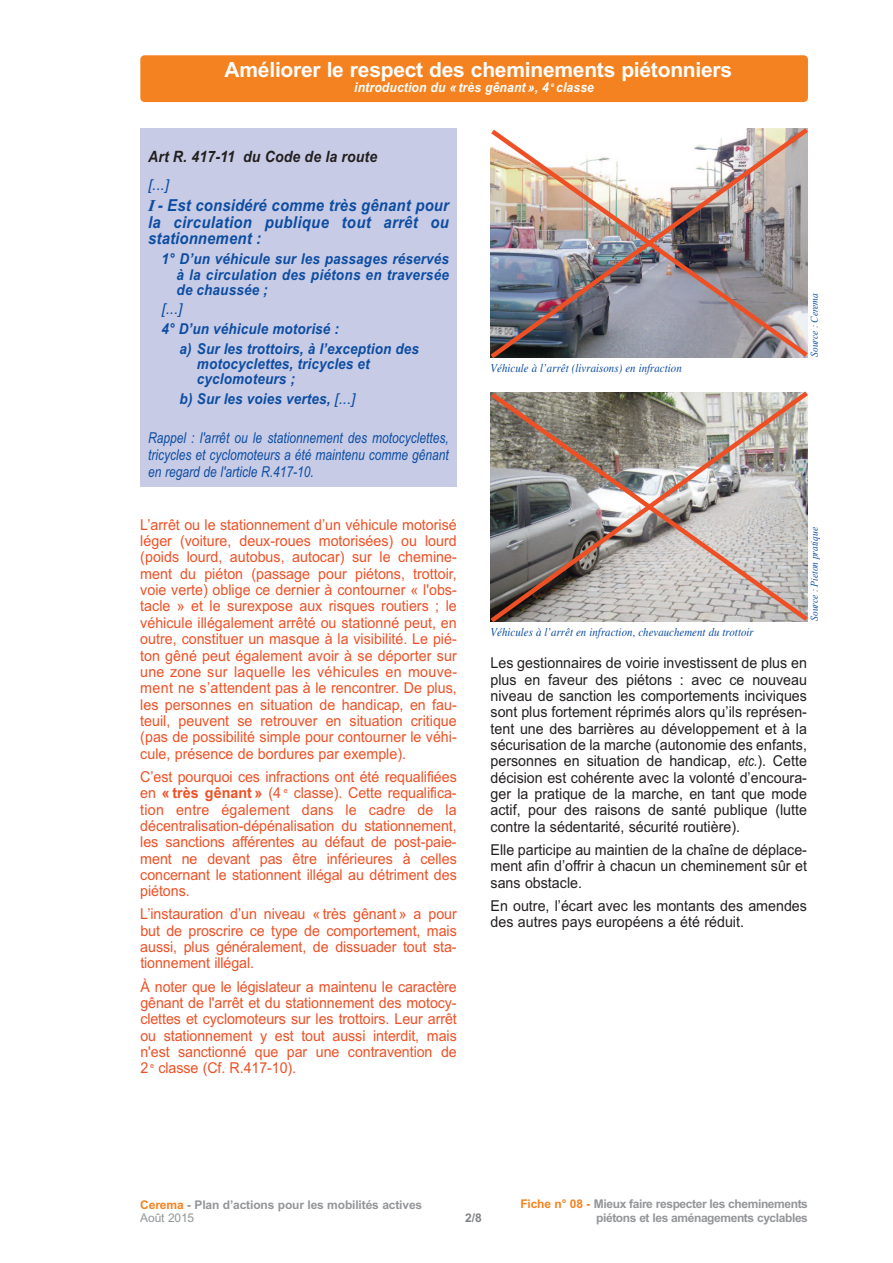
<style>
.page{position:relative;width:893px;height:1263px;background:#fff}
.page>*{position:absolute;margin:0;border:0;box-sizing:border-box;transform-origin:0 0}
.t1{font:700 21px "Arial";letter-spacing:-.01em;color:#fff}
.t2{font:italic 700 16.5px/16.8px "Arial";letter-spacing:.02em;color:#0d4da1;text-align:justify;scale:.9 1}
.t3{font:italic 700 15.6px "Arial";letter-spacing:.01em;color:#231f20;scale:.9 1}
.t4{font:15px/16.4px "Arial";letter-spacing:-.005em;color:#ee5025;text-align:justify;scale:.95 1}
.t5{font:15px/16.4px "Arial";color:#231f20;text-align:justify;scale:.95 1}
.t6{font:italic 700 15px/15.3px "Arial";letter-spacing:.01em;color:#0d4da1;text-align:justify;scale:.9 1}
.t7{font:italic 15px/17.1px "Arial";color:#0d4da1;text-align:justify;scale:.8 1}
.t8{font:italic 15px "Arial";color:#0d4da1}
.t9{font:italic 700 13.5px "Arial";letter-spacing:.01em;color:#fff;scale:.9 1}
.t10{font:italic 12px "Times";letter-spacing:.005em;color:#0d4da1;scale:.9 1}
.t11{font:700 12px/14.4px "Arial";letter-spacing:-.035em;color:#939598;text-align:right}
.t12{font:700 12px/13.5px "Arial";letter-spacing:-.01em;color:#939598}
.t13{font:700 12px "Arial";color:#808285}
.t14{font:italic 10.5px "Times New Roman";color:#0d4da1;scale:.9 1}
.s1{font-family:"Times New Roman"}
.s2{font-weight:400}
.s3{font-weight:700}
.s4{font-style:italic}
.s5{color:#f58220}
</style>
<div class="page">
<div style="left:140px;top:55px;width:668px;height:47px;background:#f58220;border-radius:4px"></div>
<div style="left:140px;top:129px;width:317px;height:358px;background:#c7cbe6"></div>
<img style="left:490px;top:128px;width:318px;height:231px">
<img style="left:490px;top:391px;width:318px;height:232px">
<p class="t1" style="left:225px;top:57px;width:509px">Améliorer le respect des cheminements piétonniers</p>
<p class="t9" style="left:354px;top:80px;width:268px">introduction du « très gênant », 4 <sup>e</sup> classe</p>
<p class="t3" style="left:148px;top:147px;width:256px">Art R. 417-11 du Code de la route</p>
<p class="t8" style="left:148px;top:176px;width:22px">[...]</p>
<p class="t2" style="left:148px;top:196px;width:336px"><span class="s1">I</span>- Est considéré comme très gênant pour la circulation publique tout arrêt ou stationnement :</p>
<p class="t6" style="left:177px;top:251px;width:304px;text-indent:-15px">1° D’un véhicule sur les passages réservés à la circulation des piétons en traversée de chaussée ;</p>
<p class="t8" style="left:162px;top:300px;width:22px">[...]</p>
<p class="t6" style="left:162px;top:321px;width:199px">4° D’un véhicule motorisé :</p>
<p class="t6" style="left:180px;top:341px;width:267px">a) Sur les trottoirs, à l’exception des</p>
<p class="t6" style="left:197px;top:356px;width:193px">motocyclettes, tricycles et cyclomoteurs ;</p>
<p class="t6" style="left:180px;top:391px;width:197px">b) Sur les voies vertes, <span class="s2">[...]</span></p>
<p class="t7" style="left:148px;top:429px;width:378px">Rappel : l'arrêt ou le stationnement des motocyclettes, tricycles et cyclomoteurs a été maintenu comme gênant en regard de l'article R.417-10.</p>
<p class="t4" style="left:140px;top:516px;width:335px">L’arrêt ou le stationnement d’un véhicule motorisé léger (voiture, deux-roues motorisées) ou lourd (poids lourd, autobus, autocar) sur le chemine&shy;ment du piéton (passage pour piétons, trottoir, voie verte) oblige ce dernier à contourner « l'obs&shy;tacle » et le surexpose aux risques routiers ; le véhicule illégalement arrêté ou stationné peut, en outre, constituer un masque à la visibilité. Le pié&shy;ton gêné peut également avoir à se déporter sur une zone sur laquelle les véhicules en mouve&shy;ment ne s’attendent pas à le rencontrer. De plus, les personnes en situation de handicap, en fau&shy;teuil, peuvent se retrouver en situation critique (pas de possibilité simple pour contourner le véhi&shy;cule, présence de bordures par exemple).</p>
<p class="t4" style="left:140px;top:768px;width:335px">C’est pourquoi ces infractions ont été requalifiées en <span class="s3">« très gênant »</span> (4 <sup>e</sup> classe). Cette requalifica&shy;tion entre également dans le cadre de la décentralisation-dépénalisation du stationnement, les sanctions afférentes au défaut de post-paie&shy;ment ne devant pas être inférieures à celles concernant le stationnent illégal au détriment des piétons.</p>
<p class="t4" style="left:140px;top:906px;width:335px">L’instauration d’un niveau « très gênant » a pour but de proscrire ce type de comportement, mais aussi, plus généralement, de dissuader tout sta&shy;tionnement illégal.</p>
<p class="t4" style="left:140px;top:978px;width:335px">À noter que le législateur a maintenu le caractère gênant de l'arrêt et du stationnement des motocy&shy;clettes et cyclomoteurs sur les trottoirs. Leur arrêt ou stationnement y est tout aussi interdit, mais n'est sanctionné que par une contravention de 2 <sup>e</sup> classe (Cf. R.417-10).</p>
<p class="t10" style="left:491px;top:361px;width:214px">Véhicule à l’arrêt (livraisons) en infraction</p>
<p class="t14" style="left:808px;top:357px;width:72px;rotate:-90deg">Source : Cerema</p>
<p class="t10" style="left:491px;top:625px;width:294px">Véhicules à l’arrêt en infraction, chevauchement du trottoir</p>
<p class="t14" style="left:808px;top:621px;width:105px;rotate:-90deg">Source : Pieton pratique</p>
<p class="t5" style="left:491px;top:655px;width:335px">Les gestionnaires de voirie investissent de plus en plus en faveur des piétons : avec ce nouveau niveau de sanction les comportements inciviques sont plus fortement réprimés alors qu’ils représen&shy;tent une des barrières au développement et à la sécurisation de la marche (autonomie des enfants, personnes en situation de handicap, <span class="s4">etc.</span>). Cette décision est cohérente avec la volonté d’encoura&shy;ger la pratique de la marche, en tant que mode actif, pour des raisons de santé publique (lutte contre la sédentarité, sécurité routière).</p>
<p class="t5" style="left:491px;top:841px;width:335px">Elle participe au maintien de la chaîne de déplace&shy;ment afin d’offrir à chacun un cheminement sûr et sans obstacle.</p>
<p class="t5" style="left:491px;top:897px;width:335px">En outre, l’écart avec les montants des amendes des autres pays européens a été réduit.</p>
<p class="t12" style="left:140px;top:1198px;width:283px"><span class="s5">Cerema</span> - Plan d’actions pour les mobilités actives<br><span class="s2">Août 2015</span></p>
<p class="t13" style="left:465px;top:1211px;width:18px">2/8</p>
<p class="t11" style="left:520px;top:1196px;width:289px"><span class="s5">Fiche n° 08 -</span> Mieux faire respecter les cheminements piétons et les aménagements cyclables</p>
</div>
